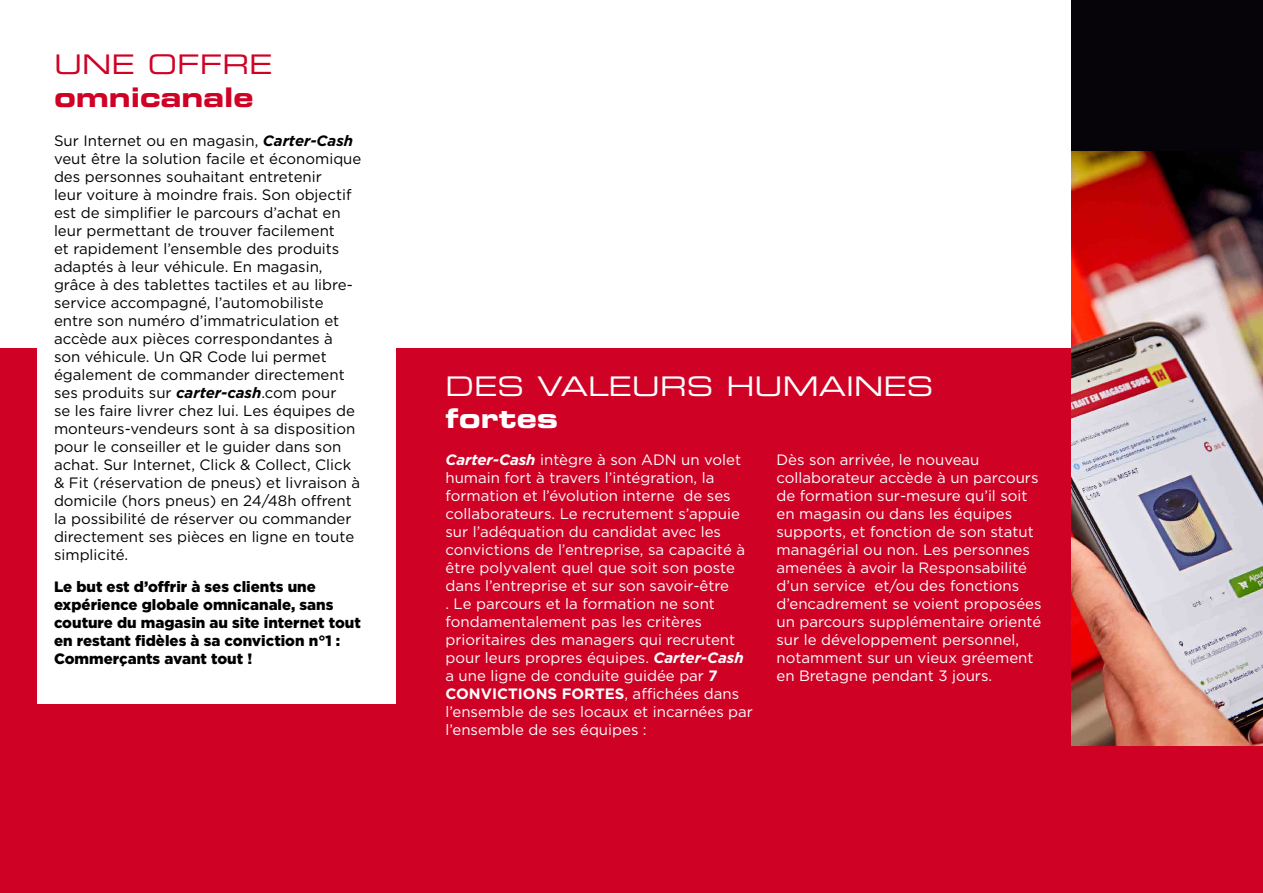
<style>
.page{position:relative;width:1263px;height:893px;background:#fff}
.page>*{position:absolute;margin:0;border:0;box-sizing:border-box;transform-origin:0 0}
.t1{font:27px "Eurostile LT Std Ex 2";color:#fff}
.t2{font:27px "Eurostile LT Std Bold Ex 2";color:#cf0226}
.t3{font:27px "Eurostile LT Std Ex 2";color:#cf0226}
.t4{font:27px "Eurostile LT Std Bold Ex 2";color:#fff}
.t5{font:15px/18px "Gotham";color:#fff}
.t6{font:15px/18px "Gotham";color:#000}
.t7{font:900 15px/18px "Gotham";color:#000}
.s1{font-weight:700;font-style:italic}
.s2{font-weight:700}
</style>
<div class="page">
<div style="left:0;top:349px;width:1263px;height:544px;background:#cf0226"></div>
<div style="left:1071px;top:0;width:192px;height:547px;background:#060409"></div>
<img style="left:1071px;top:151px;width:192px;height:594px">
<div style="left:38px;top:0;width:358px;height:703px;background:#fff"></div>
<h1 class="t3" style="left:54px;top:46px;width:220px">UNE OFFRE</h1>
<h1 class="t2" style="left:54px;top:78px;width:201px">omnicanale</h1>
<p class="t6" style="left:54px;top:132px;width:309px">Sur Internet ou en magasin, <span class="s1">Carter-Cash </span>veut être la solution facile et économique des personnes souhaitant entretenir<br>leur voiture à moindre frais. Son objectif est de simplifier le parcours d’achat en leur permettant de trouver facilement<br>et rapidement l’ensemble des produits adaptés à leur véhicule. En magasin, grâce à des tablettes tactiles et au libre&shy;service accompagné, l’automobiliste entre son numéro d’immatriculation et accède aux pièces correspondantes à son véhicule. Un QR Code lui permet également de commander directement ses produits sur <span class="s1">carter-cash</span>.com pour<br>se les faire livrer chez lui. Les équipes de monteurs-vendeurs sont à sa disposition pour le conseiller et le guider dans son achat. Sur Internet, Click &amp; Collect, Click &amp; Fit (réservation de pneus) et livraison à domicile (hors pneus) en 24/48h offrent la possibilité de réserver ou commander directement ses pièces en ligne en toute simplicité.</p>
<p class="t7" style="left:54px;top:577px;width:308px">Le but est d’offrir à ses clients une expérience globale omnicanale, sans couture du magasin au site internet tout en restant fidèles à sa conviction n°1 :<br>Commerçants avant tout !</p>
<h1 class="t1" style="left:445px;top:368px;width:489px">DES VALEURS HUMAINES</h1>
<h1 class="t4" style="left:445px;top:400px;width:114px">fortes</h1>
<p class="t5" style="left:445px;top:450px;width:309px"><span class="s1">Carter-Cash</span> intègre à son ADN un volet humain fort à travers l’intégration, la formation et l’évolution interne de ses collaborateurs. Le recrutement s’appuie sur l’adéquation du candidat avec les convictions de l’entreprise, sa capacité à être polyvalent quel que soit son poste dans l’entreprise et sur son savoir-être<br>. Le parcours et la formation ne sont fondamentalement pas les critères prioritaires des managers qui recrutent pour leurs propres équipes. <span class="s1">Carter-Cash </span>a une ligne de conduite guidée par <span class="s2">7<br>CONVICTIONS FORTES</span>, affichées dans l’ensemble de ses locaux et incarnées par l’ensemble de ses équipes :</p>
<p class="t5" style="left:776px;top:450px;width:267px">Dès son arrivée, le nouveau collaborateur accède à un parcours de formation sur-mesure qu’il soit en magasin ou dans les équipes supports, et fonction de son statut managérial ou non. Les personnes amenées à avoir la Responsabilité d’un service et/ou des fonctions d’encadrement se voient proposées un parcours supplémentaire orienté sur le développement personnel, notamment sur un vieux gréement en Bretagne pendant 3 jours.</p>
</div>
